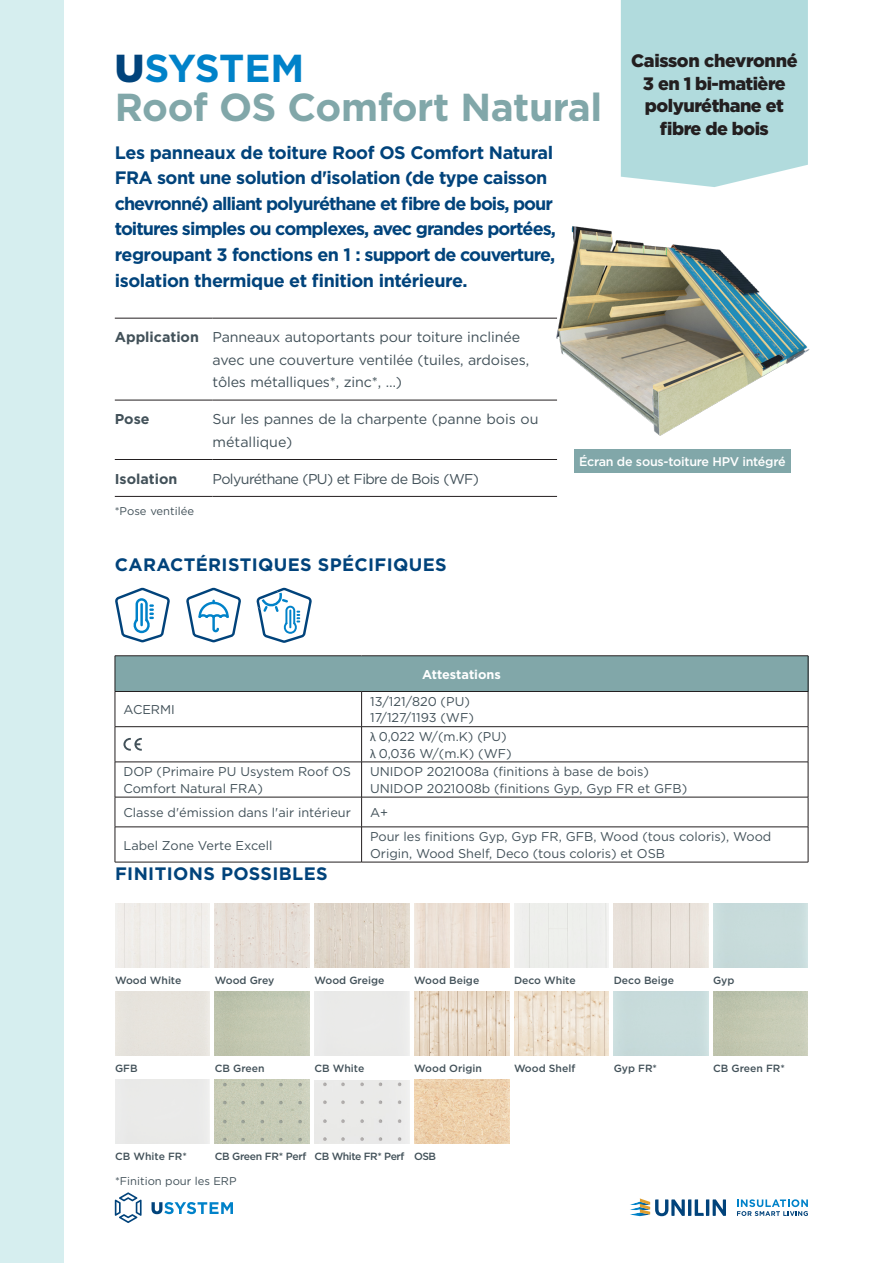
<style>
.page{position:relative;width:893px;height:1263px;background:#fff}
.page>*{position:absolute;margin:0;border:0;box-sizing:border-box;transform-origin:0 0}
.t1{font:700 39px "Gotham";letter-spacing:-.01em;color:#81a7a9}
.t2{font:700 39px "Gotham";letter-spacing:-.015em;color:#0082c9}
.t3{font:700 18px/25.5px "Gotham";letter-spacing:-.03em;color:#01437b}
.t4{font:900 18px/22.5px "Gotham";letter-spacing:-.03em;color:#231f20;text-align:center}
.t5{font:700 18px "Gotham";letter-spacing:.02em;color:#01437b}
.Produktnaam{font:14.25px/22.5px "Gotham";letter-spacing:-.01em;color:#425159}
.Produktnaam-2{font:14.25px "Gotham";letter-spacing:-.045em;color:#425159}
.Produktnaam-3{font:700 14.25px "Gotham";color:#425159}
.t6{font:12.75px/16.5px "Gotham";color:#425159}
.t7{font:700 12.75px "Gotham";color:#fff}
.t8{font:500 12.6px "Gotham";letter-spacing:-.02em;color:#fff}
.Produktnaam-4{font:11.25px "Gotham";color:#425159}
.t9{font:500 10.5px "Gotham";color:#425159}
.t10{font:500 10.5px "Gotham";letter-spacing:-.03em;color:#425159}
.t11{font:500 10.5px "Gotham";letter-spacing:-.04em;color:#425159}
.s1{font-weight:900;color:#01437b}
.s2{font-family:"Calibri"}
</style>
<div class="page">
<div style="left:0;top:0;width:64px;height:1263px;background:#d6eeef"></div>
<svg style="left:152px;top:1202px;width:81px;height:12px"></svg>
<svg style="left:115px;top:1192px;width:27px;height:31px"></svg>
<svg style="left:630px;top:1198px;width:96px;height:18px"></svg>
<svg style="left:737px;top:1199px;width:71px;height:17px"></svg>
<hr style="left:115px;top:318px;width:98px;height:1px;background:#231f20">
<hr style="left:213px;top:318px;width:344px;height:1px;background:#231f20">
<hr style="left:115px;top:400px;width:98px;height:1px;background:#231f20">
<hr style="left:213px;top:400px;width:344px;height:1px;background:#231f20">
<hr style="left:115px;top:459px;width:98px;height:1px;background:#231f20">
<hr style="left:213px;top:459px;width:344px;height:1px;background:#231f20">
<hr style="left:115px;top:496px;width:98px;height:1px;background:#231f20">
<hr style="left:213px;top:496px;width:344px;height:1px;background:#231f20">
<img style="left:552px;top:226px;width:258px;height:210px">
<div style="left:115px;top:656px;width:693px;height:35px;background:#81a7a9"></div>
<hr style="left:115px;top:655px;width:247px;height:1px;background:#231f20">
<hr style="left:115px;top:656px;width:1px;height:35px;background:#231f20">
<hr style="left:362px;top:655px;width:446px;height:1px;background:#231f20">
<hr style="left:808px;top:656px;width:1px;height:35px;background:#231f20">
<hr style="left:115px;top:691px;width:247px;height:1px;background:#231f20">
<hr style="left:115px;top:692px;width:1px;height:34px;background:#231f20">
<hr style="left:362px;top:691px;width:446px;height:1px;background:#231f20">
<hr style="left:361px;top:692px;width:1px;height:34px;background:#231f20">
<hr style="left:808px;top:692px;width:1px;height:34px;background:#231f20">
<hr style="left:115px;top:726px;width:247px;height:1px;background:#231f20">
<hr style="left:115px;top:727px;width:1px;height:35px;background:#231f20">
<hr style="left:362px;top:726px;width:446px;height:1px;background:#231f20">
<hr style="left:361px;top:727px;width:1px;height:35px;background:#231f20">
<hr style="left:808px;top:727px;width:1px;height:35px;background:#231f20">
<hr style="left:115px;top:762px;width:247px;height:1px;background:#231f20">
<hr style="left:115px;top:762px;width:1px;height:35px;background:#231f20">
<hr style="left:362px;top:762px;width:446px;height:1px;background:#231f20">
<hr style="left:361px;top:762px;width:1px;height:35px;background:#231f20">
<hr style="left:808px;top:762px;width:1px;height:35px;background:#231f20">
<hr style="left:115px;top:797px;width:247px;height:1px;background:#231f20">
<hr style="left:115px;top:797px;width:1px;height:30px;background:#231f20">
<hr style="left:362px;top:797px;width:446px;height:1px;background:#231f20">
<hr style="left:361px;top:797px;width:1px;height:30px;background:#231f20">
<hr style="left:808px;top:797px;width:1px;height:30px;background:#231f20">
<hr style="left:115px;top:827px;width:247px;height:1px;background:#231f20">
<hr style="left:115px;top:827px;width:1px;height:35px;background:#231f20">
<hr style="left:362px;top:827px;width:446px;height:1px;background:#231f20">
<hr style="left:361px;top:827px;width:1px;height:35px;background:#231f20">
<hr style="left:808px;top:827px;width:1px;height:35px;background:#231f20">
<hr style="left:115px;top:862px;width:247px;height:1px;background:#231f20">
<hr style="left:362px;top:862px;width:446px;height:1px;background:#231f20">
<svg style="left:123px;top:738px;width:19px;height:13px"></svg>
<svg style="left:115px;top:588px;width:55px;height:54px"></svg>
<div style="left:115px;top:903px;width:95px;height:64px;background:#f0eeea"></div>
<img style="left:215px;top:903px;width:95px;height:64px">
<img style="left:315px;top:903px;width:94px;height:64px">
<img style="left:215px;top:1080px;width:95px;height:64px">
<img style="left:414px;top:904px;width:95px;height:63px">
<img style="left:414px;top:992px;width:95px;height:64px">
<div style="left:315px;top:1080px;width:94px;height:64px;background:#eaeae9"></div>
<img style="left:414px;top:1080px;width:95px;height:64px">
<div style="left:514px;top:904px;width:95px;height:63px;background:#eeeeec"></div>
<img style="left:514px;top:992px;width:95px;height:64px">
<div style="left:614px;top:904px;width:94px;height:63px;background:#eae3db"></div>
<svg style="left:186px;top:588px;width:55px;height:54px"></svg>
<div style="left:621px;top:0;width:187px;height:187px;background:#b1dbdd"></div>
<div style="left:574px;top:449px;width:217px;height:24px;background:#81a7a9"></div>
<svg style="left:256px;top:588px;width:56px;height:55px"></svg>
<p class="t2" style="left:115px;top:43px;width:191px"><span class="s1">U</span>SYSTEM</p>
<p class="t1" style="left:115px;top:82px;width:489px">Roof OS Comfort Natural</p>
<p class="t3" style="left:115px;top:140px;width:443px">Les panneaux de toiture Roof OS Comfort Natural FRA sont une solution d'isolation (de type caisson chevronné) alliant polyuréthane et fibre de bois, pour toitures simples ou complexes, avec grandes portées, regroupant 3 fonctions en 1 : support de couverture, isolation thermique et finition intérieure.</p>
<p class="t4" style="left:631px;top:49px;width:168px">Caisson chevronné</p>
<p class="t4" style="left:643px;top:72px;width:144px">3 en 1 bi-matière polyuréthane et fibre de bois</p>
<p class="Produktnaam-3" style="left:115px;top:328px;width:86px">Application</p>
<p class="Produktnaam" style="left:213px;top:326px;width:318px">Panneaux autoportants pour toiture inclinée avec une couverture ventilée (tuiles, ardoises, tôles métalliques*, zinc*, …)</p>
<p class="Produktnaam-3" style="left:115px;top:410px;width:36px">Pose</p>
<p class="Produktnaam" style="left:213px;top:408px;width:327px">Sur les pannes de la charpente (panne bois ou métallique)</p>
<p class="Produktnaam-3" style="left:115px;top:469px;width:64px">Isolation</p>
<p class="Produktnaam-2" style="left:213px;top:469px;width:268px">Polyuréthane (PU) et Fibre de Bois (WF)</p>
<p class="Produktnaam-4" style="left:115px;top:504px;width:81px">*Pose ventilée</p>
<p class="t5" style="left:115px;top:553px;width:333px">CARACTÉRISTIQUES SPÉCIFIQUES</p>
<p class="t6" style="left:123px;top:701px;width:53px">ACERMI</p>
<p class="t7" style="left:422px;top:666px;width:80px">Attestations</p>
<p class="t6" style="left:370px;top:693px;width:101px">13/121/820 (PU)</p>
<p class="t6" style="left:370px;top:709px;width:105px">17/127/1193 (WF)</p>
<p class="t6" style="left:370px;top:728px;width:138px"><span class="s2">λ</span> 0,022 W/(m.K) (PU)</p>
<p class="t6" style="left:370px;top:745px;width:143px"><span class="s2">λ</span> 0,036 W/(m.K) (WF)</p>
<p class="t8" style="left:579px;top:454px;width:208px">Écran de sous-toiture HPV intégré</p>
<p class="t6" style="left:123px;top:763px;width:229px">DOP (Primaire PU Usystem Roof OS<br>Comfort Natural FRA)</p>
<p class="t6" style="left:370px;top:763px;width:280px">UNIDOP 2021008a (finitions à base de bois)</p>
<p class="t6" style="left:370px;top:780px;width:319px">UNIDOP 2021008b (finitions Gyp, Gyp FR et GFB)</p>
<p class="t6" style="left:123px;top:804px;width:229px">Classe d'émission dans l'air intérieur</p>
<p class="t6" style="left:370px;top:804px;width:20px">A+</p>
<p class="t6" style="left:123px;top:836px;width:150px">Label Zone Verte Excell</p>
<p class="t6" style="left:370px;top:828px;width:403px">Pour les finitions Gyp, Gyp FR, GFB, Wood (tous coloris), Wood<br>Origin, Wood Shelf, Deco (tous coloris) et OSB</p>
<p class="t5" style="left:115px;top:861px;width:214px">FINITIONS POSSIBLES</p>
<p class="t9" style="left:115px;top:973px;width:68px">Wood White</p>
<p class="t9" style="left:215px;top:973px;width:61px">Wood Grey</p>
<p class="t9" style="left:315px;top:973px;width:71px">Wood Greige</p>
<p class="t9" style="left:414px;top:973px;width:67px">Wood Beige</p>
<p class="t9" style="left:514px;top:973px;width:63px">Deco White</p>
<p class="t9" style="left:614px;top:973px;width:62px">Deco Beige</p>
<p class="t9" style="left:713px;top:973px;width:23px">Gyp</p>
<p class="t9" style="left:115px;top:1061px;width:24px">GFB</p>
<p class="t9" style="left:215px;top:1061px;width:51px">CB Green</p>
<p class="t9" style="left:315px;top:1061px;width:51px">CB White</p>
<p class="t9" style="left:414px;top:1061px;width:69px">Wood Origin</p>
<p class="t9" style="left:514px;top:1061px;width:63px">Wood Shelf</p>
<p class="t9" style="left:115px;top:1149px;width:73px">CB White FR*</p>
<p class="t10" style="left:215px;top:1149px;width:93px">CB Green FR* Perf</p>
<p class="t11" style="left:315px;top:1149px;width:91px">CB White FR* Perf</p>
<p class="t9" style="left:414px;top:1149px;width:23px">OSB</p>
<p class="Produktnaam-4" style="left:115px;top:1174px;width:123px">*Finition pour les ERP</p>
<p class="t9" style="left:614px;top:1061px;width:45px">Gyp FR*</p>
<p class="t9" style="left:713px;top:1061px;width:73px">CB Green FR*</p>
</div>
